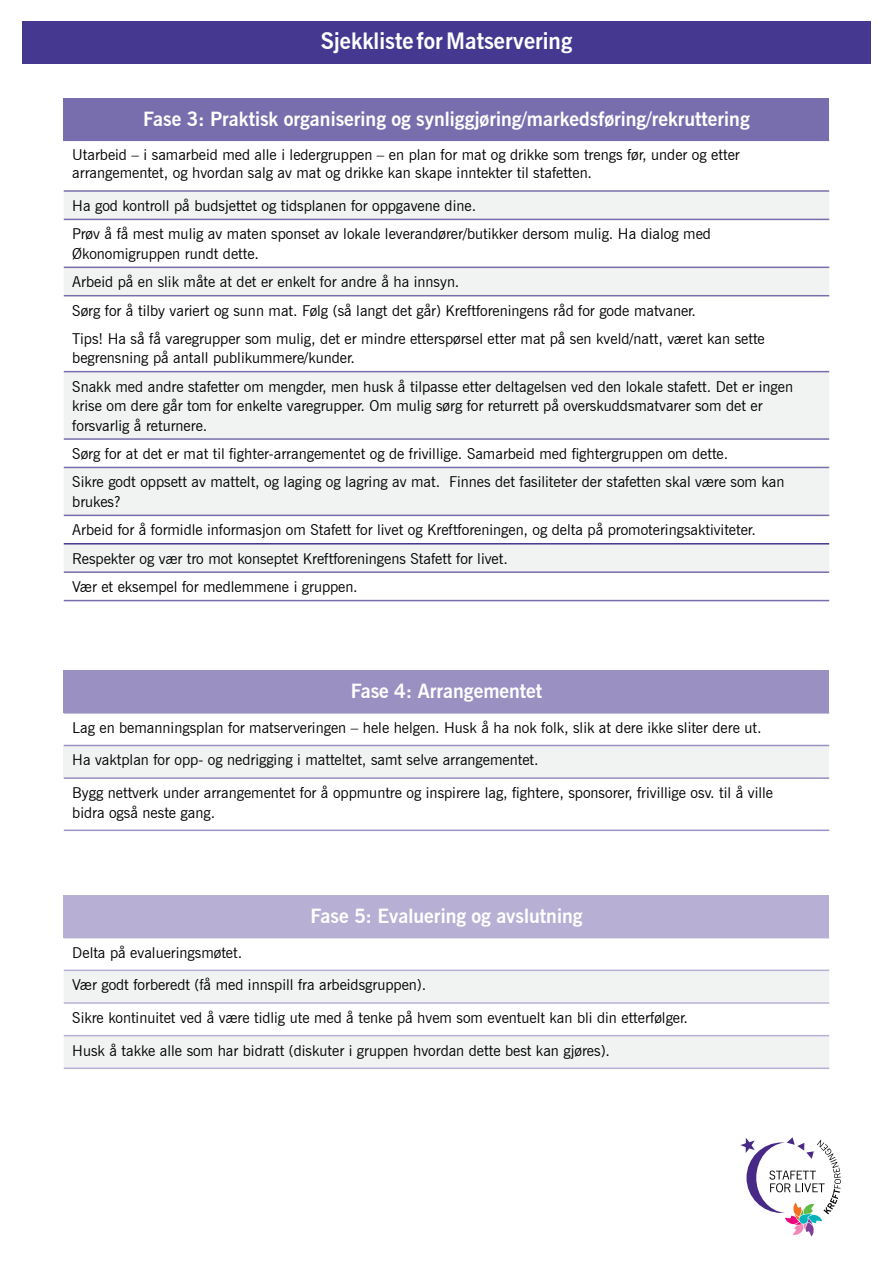
<style>
.page{position:relative;width:893px;height:1263px;background:#fff}
.page>*{position:absolute;margin:0;border:0;box-sizing:border-box;transform-origin:0 0}
.t1{font:700 22.5px "News Gothic BT";color:#fff}
.t2{font:700 19.5px "News Gothic BT";color:#fff}
.t3{font:15px/28.3px "News Gothic BT";color:#000}
</style>
<div class="page">
<div style="left:22px;top:22px;width:849px;height:42px;background:#443890"></div>
<svg style="left:740px;top:1137px;width:101px;height:99px"></svg>
<div style="left:64px;top:98px;width:765px;height:42px;background:#796ead"></div>
<svg style="left:64px;top:192px;width:765px;height:379px;fill:#f1f2f2"></svg>
<hr style="left:64px;top:190px;width:765px;height:2px;background:#796ead">
<hr style="left:64px;top:140px;width:765px;height:1px;background:#796ead">
<hr style="left:64px;top:219px;width:765px;height:1px;background:#796ead">
<hr style="left:64px;top:267px;width:765px;height:1px;background:#796ead">
<hr style="left:64px;top:295px;width:765px;height:1px;background:#796ead">
<hr style="left:64px;top:371px;width:765px;height:1px;background:#796ead">
<hr style="left:64px;top:438px;width:765px;height:2px;background:#796ead">
<hr style="left:64px;top:467px;width:765px;height:1px;background:#796ead">
<hr style="left:64px;top:515px;width:765px;height:1px;background:#796ead">
<hr style="left:64px;top:600px;width:765px;height:1px;background:#796ead">
<hr style="left:64px;top:543px;width:765px;height:1px;background:#443890">
<hr style="left:64px;top:571px;width:765px;height:2px;background:#796ead">
<div style="left:64px;top:670px;width:765px;height:43px;background:#9a90c1"></div>
<div style="left:64px;top:745px;width:765px;height:33px;background:#f1f2f2"></div>
<hr style="left:64px;top:745px;width:765px;height:1px;background:#9a90c1">
<hr style="left:64px;top:777px;width:765px;height:2px;background:#9a90c1">
<hr style="left:64px;top:829px;width:765px;height:2px;background:#9a90c1">
<div style="left:64px;top:895px;width:765px;height:43px;background:#b7b0d4"></div>
<svg style="left:64px;top:971px;width:765px;height:96px;fill:#f1f2f2"></svg>
<hr style="left:64px;top:969px;width:765px;height:2px;background:#b7b0d4">
<hr style="left:64px;top:1002px;width:765px;height:2px;background:#b7b0d4">
<hr style="left:64px;top:1035px;width:765px;height:1px;background:#b7b0d4">
<hr style="left:64px;top:1067px;width:765px;height:2px;background:#b7b0d4">
<h1 class="t1" style="left:321px;top:31px;width:253px">Sjekkliste for Matservering</h1>
<h2 class="t2" style="left:143px;top:110px;width:608px">Fase 3: Praktisk organisering og synliggjøring/markedsføring/rekruttering</h2>
<p class="t3" style="left:72px;top:146px;width:669px;line-height:18px">Utarbeid – i samarbeid med alle i ledergruppen – en plan for mat og drikke som trengs før, under og etter arrangementet, og hvordan salg av mat og drikke kan skape inntekter til stafetten.</p>
<p class="t3" style="left:72px;top:191px;width:640px">Ha god kontroll på budsjettet og tidsplanen for oppgavene dine.<br>Prøv å få mest mulig av maten sponset av lokale leverandører/butikker dersom mulig. Ha dialog med</p>
<p class="t3" style="left:72px;top:239px;width:694px">Økonomigruppen rundt dette.<br>Arbeid på en slik måte at det er enkelt for andre å ha innsyn.<br>Sørg for å tilby variert og sunn mat. Følg (så langt det går) Kreftforeningens råd for gode matvaner.<br>Tips! Ha så få varegrupper som mulig, det er mindre etterspørsel etter mat på sen kveld/natt, været kan sette</p>
<p class="t3" style="left:72px;top:343px;width:722px">begrensning på antall publikummere/kunder.<br>Snakk med andre stafetter om mengder, men husk å tilpasse etter deltagelsen ved den lokale stafett. Det er ingen</p>
<p class="t3" style="left:72px;top:396px;width:692px;line-height:19.5px">krise om dere går tom for enkelte varegrupper. Om mulig sørg for returrett på overskuddsmatvarer som det er forsvarlig å returnere.</p>
<p class="t3" style="left:72px;top:439px;width:714px">Sørg for at det er mat til fighter-arrangementet og de frivillige. Samarbeid med fightergruppen om dette.<br>Sikre godt oppsett av mattelt, og laging og lagring av mat. Finnes det fasiliteter der stafetten skal være som kan</p>
<p class="t3" style="left:72px;top:488px;width:685px">brukes?<br>Arbeid for å formidle informasjon om Stafett for livet og Kreftforeningen, og delta på promoteringsaktiviteter.<br>Respekter og vær tro mot konseptet Kreftforeningens Stafett for livet.<br>Vær et eksempel for medlemmene i gruppen.</p>
<h2 class="t2" style="left:351px;top:682px;width:193px">Fase 4: Arrangementet</h2>
<p class="t3" style="left:72px;top:711px;width:702px;line-height:32.7px">Lag en bemanningsplan for matserveringen – hele helgen. Husk å ha nok folk, slik at dere ikke sliter dere ut.<br>Ha vaktplan for opp- og nedrigging i matteltet, samt selve arrangementet.<br>Bygg nettverk under arrangementet for å oppmuntre og inspirere lag, fightere, sponsorer, frivillige osv. til å ville</p>
<p class="t3" style="left:72px;top:798px;width:145px">bidra også neste gang.</p>
<h2 class="t2" style="left:311px;top:907px;width:273px">Fase 5: Evaluering og avslutning</h2>
<p class="t3" style="left:72px;top:936px;width:617px;line-height:32.7px">Delta på evalueringsmøtet.<br>Vær godt forberedt (få med innspill fra arbeidsgruppen).<br>Sikre kontinuitet ved å være tidlig ute med å tenke på hvem som eventuelt kan bli din etterfølger.<br>Husk å takke alle som har bidratt (diskuter i gruppen hvordan dette best kan gjøres).</p>
</div>
